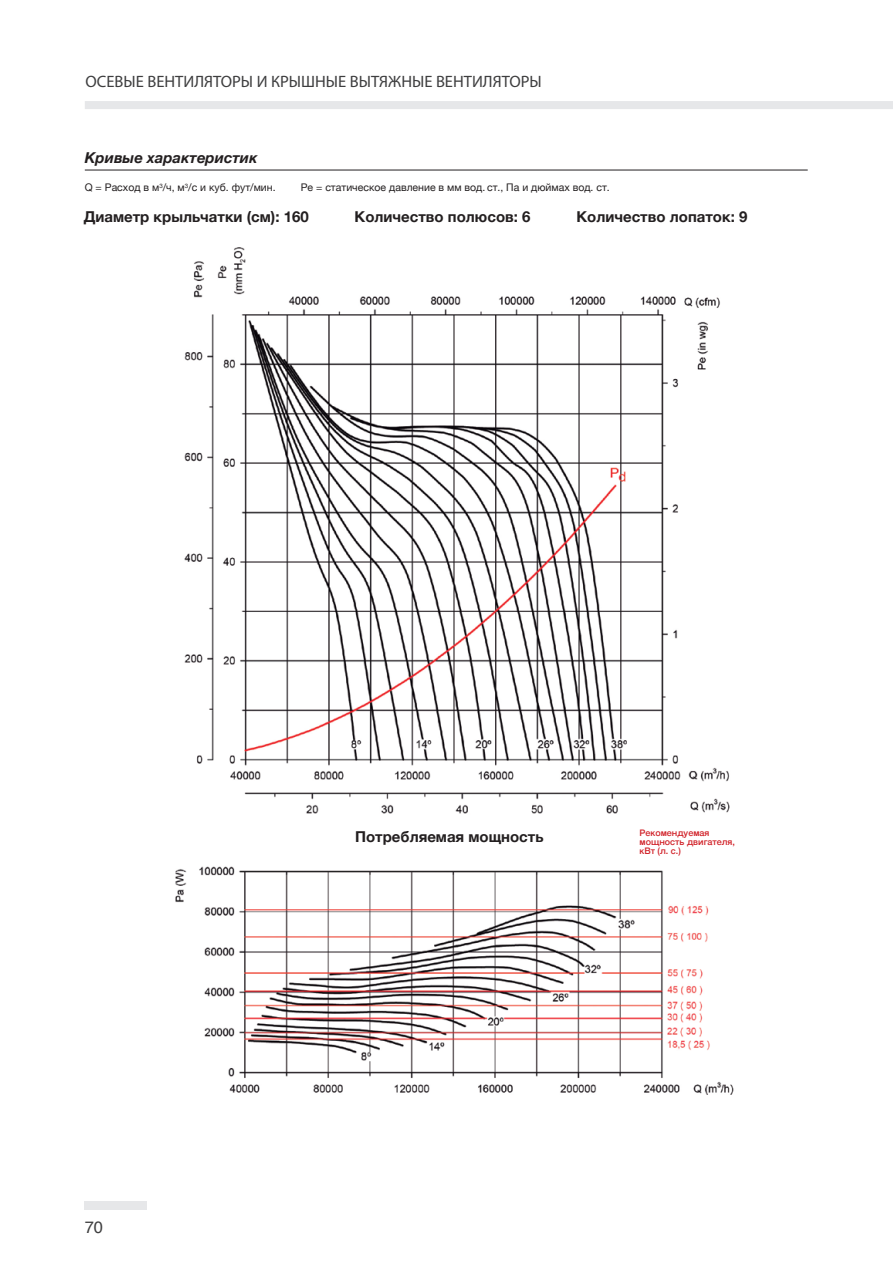
<style>
.page{position:relative;width:893px;height:1263px;background:#fff}
.page>*{position:absolute;margin:0;border:0;box-sizing:border-box;transform-origin:0 0}
.t1{font:16.5px "Myriad Pro";color:#3e3e3f}
.t2{font:16.5px "Helvetica";color:#3e3e3f}
.t3{font:700 15px "Helvetica Neue";color:#231f20}
.t4{font:italic 700 15px "Helvetica Neue";color:#231f20}
.t5{font:10.5px "Helvetica Neue";color:#231f20}
.t6{font:500 9px/9px "Helvetica Neue";color:#d1232a}
</style>
<div class="page">
<div style="left:85px;top:1202px;width:62px;height:8px;background:#e6e7e9"></div>
<div style="left:85px;top:101px;width:808px;height:8px;background:#e6e7e9"></div>
<hr style="left:85px;top:170px;width:723px;height:1px;background:#231f20">
<img style="left:175px;top:247px;width:559px;height:848px">
<p class="t1" style="left:86px;top:71px;width:458px">ОСЕВЫЕ ВЕНТИЛЯТОРЫ И КРЫШНЫЕ ВЫТЯЖНЫЕ ВЕНТИЛЯТОРЫ</p>
<p class="t4" style="left:85px;top:146px;width:174px">Кривые характеристик</p>
<p class="t5" style="left:85px;top:180px;width:192px">Q = Расход в м<sup>3</sup>/ч, м<sup>3</sup>/с и куб. фут/мин.</p>
<p class="t5" style="left:301px;top:180px;width:311px">Pe = статическое давление в мм вод. ст., Па и дюймах вод. ст.</p>
<p class="t3" style="left:84px;top:205px;width:226px">Диаметр крыльчатки (см): 160</p>
<p class="t3" style="left:355px;top:205px;width:177px">Количество полюсов: 6</p>
<p class="t3" style="left:576px;top:205px;width:172px">Количество лопаток: 9</p>
<p class="t2" style="left:85px;top:1214px;width:20px">70</p>
<p class="t3" style="left:355px;top:824px;width:190px">Потребляемая мощность</p>
<p class="t6" style="left:639px;top:827px;width:97px">Рекомендуемая мощность двигателя, кВт (л. с.)</p>
</div>
